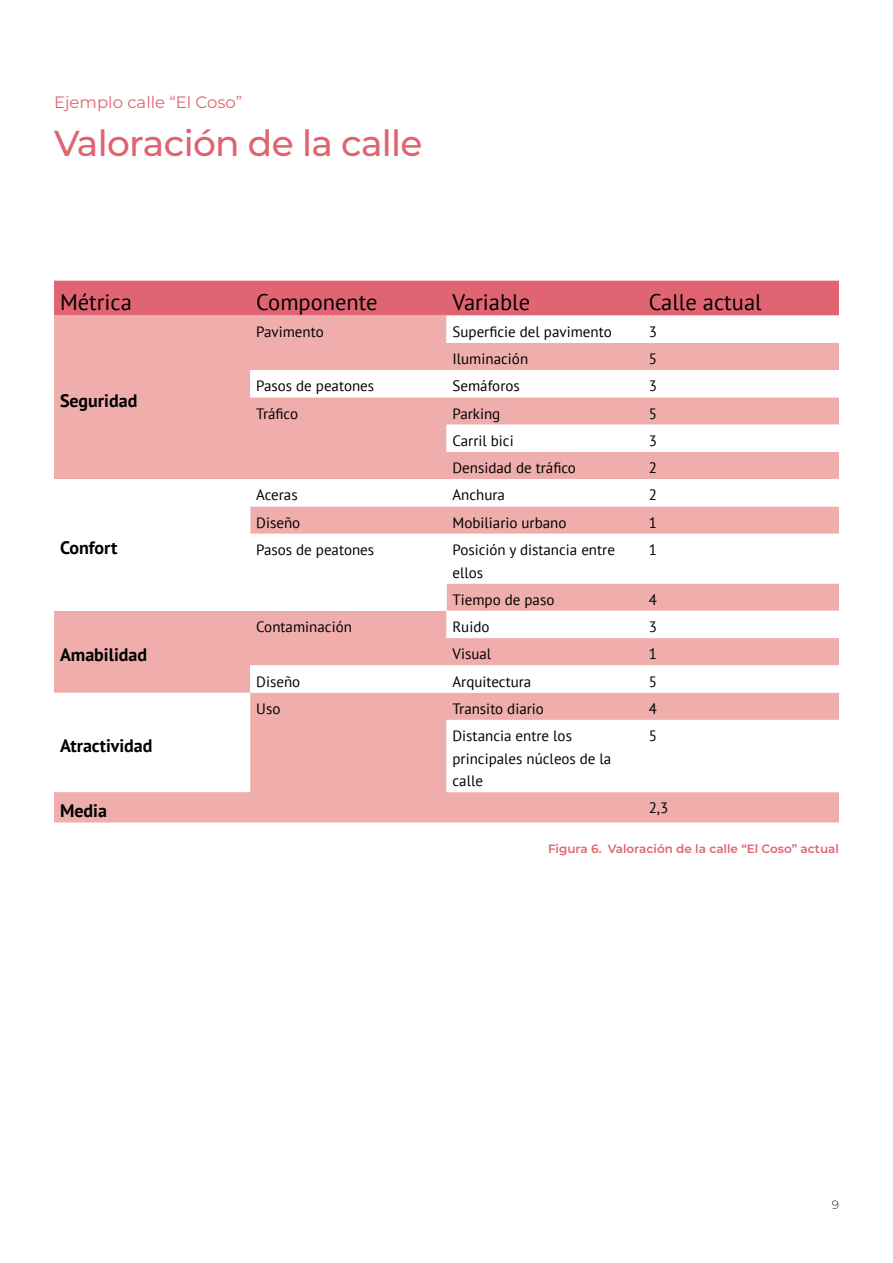
<style>
.page{position:relative;width:893px;height:1263px;background:#fff}
.page>*{position:absolute;margin:0;border:0;box-sizing:border-box;transform-origin:0 0}
.Título_nivel_4{font:500 36px "Montserrat";letter-spacing:-.02em;color:#e06370}
.Texto_corrido{font:22.5px "PT Sans";color:#000001}
.Texto_corrido-2{font:700 18px "PT Sans";color:#000001}
.Título_subfase{font:16.5px "Montserrat";color:#e06471}
.Texto_corrido-3{font:15px/22.5px "PT Sans";color:#000001}
.t1{font:600 12px "Montserrat";color:#e06370}
.t2{font:300 12px "Montserrat";color:#231f20}
</style>
<div class="page">
<div style="left:54px;top:281px;width:785px;height:35px;background:#e06471"></div>
<div style="left:54px;top:792px;width:785px;height:30px;background:#efadac"></div>
<svg style="left:54px;top:316px;width:785px;height:476px"></svg>
<p class="Título_subfase" style="left:54px;top:91px;width:190px">Ejemplo calle “El Coso”</p>
<p class="Título_nivel_4" style="left:54px;top:118px;width:370px">Valoración de la calle</p>
<p class="Texto_corrido" style="left:60px;top:287px;width:73px">Métrica</p>
<p class="Texto_corrido" style="left:256px;top:287px;width:123px">Componente</p>
<p class="Texto_corrido" style="left:452px;top:287px;width:79px">Variable</p>
<p class="Texto_corrido" style="left:649px;top:287px;width:114px">Calle actual</p>
<p class="Texto_corrido-2" style="left:60px;top:388px;width:79px">Seguridad</p>
<p class="Texto_corrido-2" style="left:60px;top:536px;width:59px">Confort</p>
<p class="Texto_corrido-2" style="left:60px;top:643px;width:89px">Amabilidad</p>
<p class="Texto_corrido-2" style="left:60px;top:733px;width:94px">Atractividad</p>
<p class="Texto_corrido-3" style="left:256px;top:320px;width:69px">Pavimento</p>
<p class="Texto_corrido-3" style="left:452px;top:320px;width:161px">Superficie del pavimento</p>
<p class="Texto_corrido-3" style="left:649px;top:320px;width:10px">3</p>
<p class="Texto_corrido-3" style="left:452px;top:347px;width:77px">Iluminación</p>
<p class="Texto_corrido-3" style="left:649px;top:347px;width:10px">5</p>
<p class="Texto_corrido-3" style="left:256px;top:374px;width:119px">Pasos de peatones</p>
<p class="Texto_corrido-3" style="left:452px;top:374px;width:69px">Semáforos</p>
<p class="Texto_corrido-3" style="left:649px;top:374px;width:10px">3</p>
<p class="Texto_corrido-3" style="left:256px;top:402px;width:43px">Tráfico</p>
<p class="Texto_corrido-3" style="left:452px;top:402px;width:49px">Parking</p>
<p class="Texto_corrido-3" style="left:649px;top:402px;width:10px">5</p>
<p class="Texto_corrido-3" style="left:452px;top:429px;width:63px">Carril bici</p>
<p class="Texto_corrido-3" style="left:649px;top:429px;width:10px">3</p>
<p class="Texto_corrido-3" style="left:452px;top:456px;width:125px">Densidad de tráfico</p>
<p class="Texto_corrido-3" style="left:649px;top:456px;width:10px">2</p>
<p class="Texto_corrido-3" style="left:256px;top:484px;width:43px">Aceras</p>
<p class="Texto_corrido-3" style="left:452px;top:484px;width:54px">Anchura</p>
<p class="Texto_corrido-3" style="left:649px;top:484px;width:10px">2</p>
<p class="Texto_corrido-3" style="left:256px;top:511px;width:46px">Diseño</p>
<p class="Texto_corrido-3" style="left:452px;top:511px;width:115px">Mobiliario urbano</p>
<p class="Texto_corrido-3" style="left:649px;top:511px;width:10px">1</p>
<p class="Texto_corrido-3" style="left:256px;top:538px;width:119px">Pasos de peatones</p>
<p class="Texto_corrido-3" style="left:452px;top:538px;width:164px">Posición y distancia entre ellos</p>
<p class="Texto_corrido-3" style="left:649px;top:538px;width:10px">1</p>
<p class="Texto_corrido-3" style="left:452px;top:588px;width:103px">Tiempo de paso</p>
<p class="Texto_corrido-3" style="left:649px;top:588px;width:10px">4</p>
<p class="Texto_corrido-3" style="left:256px;top:615px;width:97px">Contaminación</p>
<p class="Texto_corrido-3" style="left:452px;top:615px;width:38px">Ruido</p>
<p class="Texto_corrido-3" style="left:649px;top:615px;width:10px">3</p>
<p class="Texto_corrido-3" style="left:452px;top:642px;width:40px">Visual</p>
<p class="Texto_corrido-3" style="left:649px;top:642px;width:10px">1</p>
<p class="Texto_corrido-3" style="left:256px;top:670px;width:46px">Diseño</p>
<p class="Texto_corrido-3" style="left:452px;top:670px;width:80px">Arquitectura</p>
<p class="Texto_corrido-3" style="left:649px;top:670px;width:10px">5</p>
<p class="Texto_corrido-3" style="left:256px;top:697px;width:26px">Uso</p>
<p class="Texto_corrido-3" style="left:452px;top:697px;width:93px">Transito diario</p>
<p class="Texto_corrido-3" style="left:649px;top:697px;width:10px">4</p>
<p class="Texto_corrido-3" style="left:452px;top:724px;width:160px">Distancia entre los principales núcleos de la calle</p>
<p class="Texto_corrido-3" style="left:649px;top:724px;width:10px">5</p>
<p class="Texto_corrido-2" style="left:60px;top:798px;width:49px">Media</p>
<p class="Texto_corrido-3" style="left:649px;top:796px;width:21px">2,3</p>
<p class="t1" style="left:548px;top:840px;width:292px">Figura 6. Valoración de la calle “El Coso” actual</p>
<p class="t2" style="left:832px;top:1196px;width:9px">9</p>
</div>
